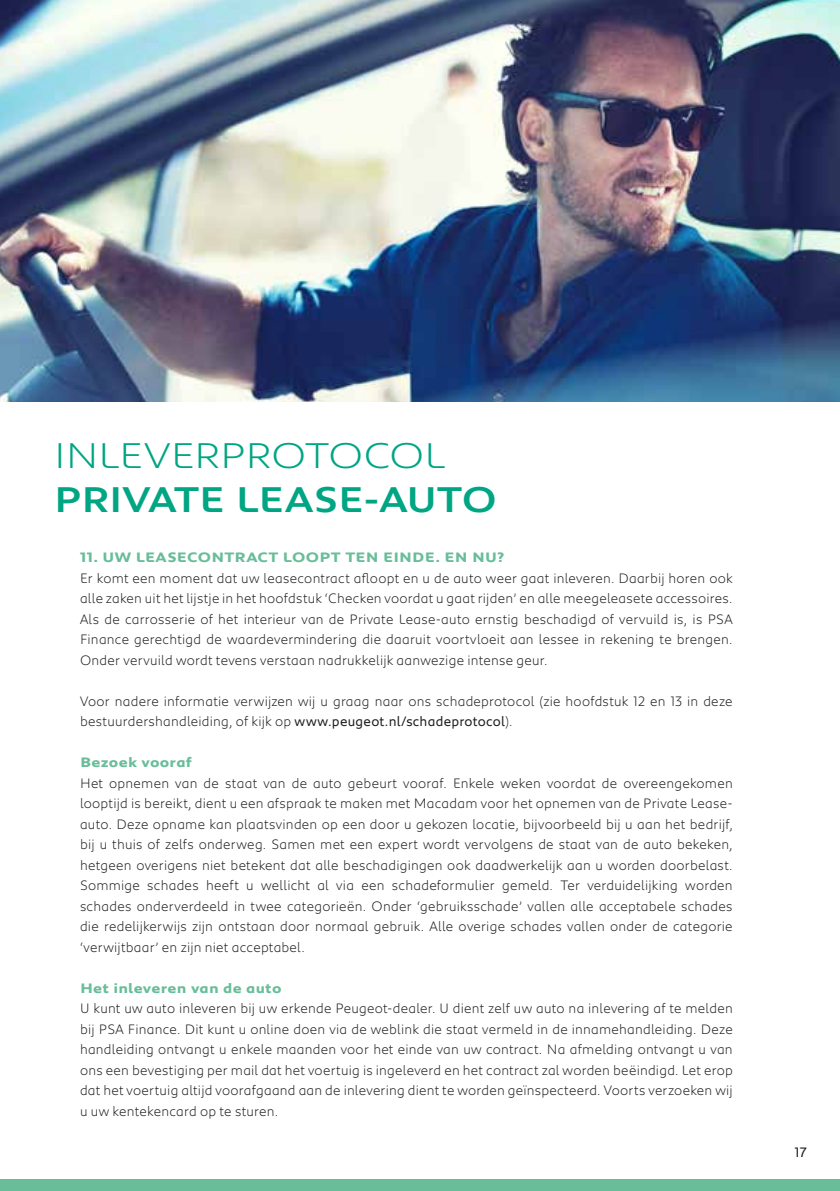
<style>
.page{position:relative;width:840px;height:1191px;background:#fff}
.page>*{position:absolute;margin:0;border:0;box-sizing:border-box;transform-origin:0 0}
.t1{font:500 36.6px "Peugeot Expanded";letter-spacing:-.01em;color:#00a583}
.t2{font:300 36.6px "Peugeot Expanded";letter-spacing:-.015em;color:#00a583}
.t3{font:300 14px/20.4px "Peugeot";letter-spacing:.02em;color:#1d1d1b;text-align:justify}
.t4{font:700 14px "Peugeot Expanded";letter-spacing:.015em;color:#69bd99}
.t5{font:14px "Peugeot";color:#1d1d1b}
.s1{font-weight:400}
</style>
<div class="page">
<img style="left:0;top:0;width:839px;height:401px">
<div style="left:0;top:1179px;width:839px;height:12px;background:#69bd99"></div>
<h1 class="t2" style="left:54px;top:429px;width:393px">INLEVERPROTOCOL</h1>
<h1 class="t1" style="left:54px;top:474px;width:444px">PRIVATE LEASE-AUTO</h1>
<p class="t4" style="left:80px;top:548px;width:426px">11. UW LEASECONTRACT LOOPT TEN EINDE. EN NU?</p>
<p class="t3" style="left:80px;top:567px;width:653px">Er komt een moment dat uw leasecontract afloopt en u de auto weer gaat inleveren. Daarbij horen ook alle zaken uit het lijstje in het hoofdstuk ‘Checken voordat u gaat rijden’ en alle meegeleasete accessoires.<br>Als de carrosserie of het interieur van de Private Lease-auto ernstig beschadigd of vervuild is, is PSA Finance gerechtigd de waardevermindering die daaruit voortvloeit aan lessee in rekening te brengen.<br>Onder vervuild wordt tevens verstaan nadrukkelijk aanwezige intense geur.</p>
<p class="t3" style="left:80px;top:690px;width:653px">Voor nadere informatie verwijzen wij u graag naar ons schadeprotocol (zie hoofdstuk 12 en 13 in deze bestuurdershandleiding, of kijk op <span class="s1">www.peugeot.nl/schadeprotocol</span>).</p>
<p class="t4" style="left:80px;top:753px;width:113px">Bezoek vooraf</p>
<p class="t3" style="left:80px;top:772px;width:654px">Het opnemen van de staat van de auto gebeurt vooraf. Enkele weken voordat de overeengekomen looptijd is bereikt, dient u een afspraak te maken met Macadam voor het opnemen van de Private Lease&shy;auto. Deze opname kan plaatsvinden op een door u gekozen locatie, bijvoorbeeld bij u aan het bedrijf, bij u thuis of zelfs onderweg. Samen met een expert wordt vervolgens de staat van de auto bekeken, hetgeen overigens niet betekent dat alle beschadigingen ook daadwerkelijk aan u worden doorbelast.<br>Sommige schades heeft u wellicht al via een schadeformulier gemeld. Ter verduidelijking worden schades onderverdeeld in twee categorieën. Onder ‘gebruiksschade’ vallen alle acceptabele schades die redelijkerwijs zijn ontstaan door normaal gebruik. Alle overige schades vallen onder de categorie ‘verwijtbaar’ en zijn niet acceptabel.</p>
<p class="t4" style="left:80px;top:978px;width:203px">Het inleveren van de auto</p>
<p class="t3" style="left:80px;top:997px;width:654px">U kunt uw auto inleveren bij uw erkende Peugeot-dealer. U dient zelf uw auto na inlevering af te melden bij PSA Finance. Dit kunt u online doen via de weblink die staat vermeld in de innamehandleiding. Deze handleiding ontvangt u enkele maanden voor het einde van uw contract. Na afmelding ontvangt u van ons een bevestiging per mail dat het voertuig is ingeleverd en het contract zal worden beëindigd. Let erop dat het voertuig altijd voorafgaand aan de inlevering dient te worden geïnspecteerd. Voorts verzoeken wij u uw kentekencard op te sturen.</p>
<p class="t5" style="left:794px;top:1142px;width:13px">17</p>
</div>
